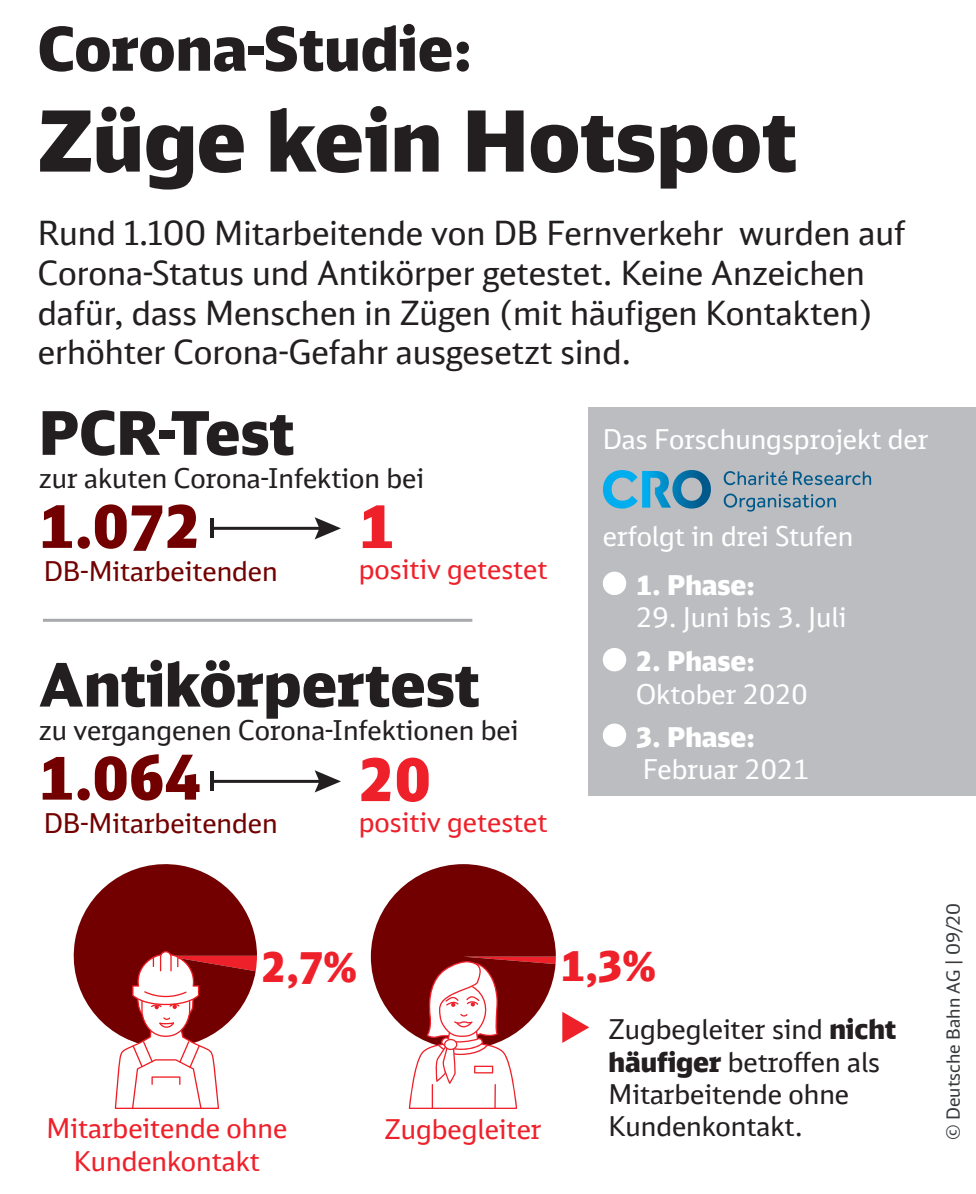
<style>
.page{position:relative;width:976px;height:1194px;background:#fff}
.page>*{position:absolute;margin:0;border:0;box-sizing:border-box;transform-origin:0 0}
.t1{font:900 84px "DB Head Alternate";letter-spacing:-.005em;color:#231f20}
.t2{font:900 60px "DB Head Alternate";color:#231f20}
.t3{font:900 60px "DB Head Alternate";color:#720000}
.t4{font:900 60px "DB Head Alternate";color:#ee212b}
.t5{font:900 41.4px "DB Head Alternate";color:#ee212b}
.t6{font:33px/39.6px "DB Head";color:#231f20}
.t7{font:27px/32.4px "DB Head Alternate";color:#231f20}
.t8{font:27px "DB Head Alternate";color:#fff}
.t9{font:27px/32.4px "DB Head Alternate";color:#ee212b;text-align:center}
.t10{font:27px "DB Head Alternate";color:#720000}
.t11{font:900 27px "DB Head Alternate";color:#fff}
.t12{font:18px "DB Head";color:#373b3d}
.s1{font-weight:900}
</style>
<div class="page">
<div style="left:371px;top:864px;width:185px;height:185px;background:#720000;border-radius:92px"></div>
<svg style="left:409px;top:956px;width:147px;height:152px"></svg>
<svg style="left:73px;top:864px;width:184px;height:244px"></svg>
<div style="left:588px;top:407px;width:388px;height:388px;background:#bcbdc0"></div>
<div style="left:603px;top:571px;width:23px;height:24px;background:#fff;border-radius:50%"></div>
<div style="left:603px;top:648px;width:23px;height:23px;background:#fff;border-radius:50%"></div>
<div style="left:603px;top:723px;width:23px;height:24px;background:#fff;border-radius:50%"></div>
<svg style="left:603px;top:470px;width:108px;height:38px"></svg>
<svg style="left:723px;top:471px;width:64px;height:14px"></svg>
<svg style="left:793px;top:471px;width:78px;height:14px"></svg>
<svg style="left:723px;top:493px;width:112px;height:18px"></svg>
<hr style="left:212px;top:526px;width:111px;height:3px;background:#231f20">
<hr style="left:210px;top:518px;width:3px;height:20px;background:#231f20">
<svg style="left:315px;top:517px;width:26px;height:22px"></svg>
<hr style="left:43px;top:618px;width:429px;height:3px;background:#a8a9ad">
<hr style="left:212px;top:779px;width:111px;height:3px;background:#231f20">
<hr style="left:210px;top:771px;width:3px;height:20px;background:#231f20">
<svg style="left:315px;top:770px;width:26px;height:22px"></svg>
<svg style="left:562px;top:1012px;width:27px;height:30px"></svg>
<h2 class="t2" style="left:38px;top:10px;width:435px">Corona-Studie:</h2>
<h1 class="t1" style="left:38px;top:87px;width:761px">Züge kein Hotspot</h1>
<p class="t6" style="left:38px;top:213px;width:869px">Rund 1.100 Mitarbeitende von DB Fernverkehr wurden auf Corona-Status und Antikörper getestet. Keine Anzeichen dafür, dass Menschen in Zügen (mit häufigen Kontakten) erhöhter Corona-Gefahr ausgesetzt sind.</p>
<h2 class="t2" style="left:39px;top:394px;width:257px">PCR-Test</h2>
<p class="t7" style="left:39px;top:461px;width:387px">zur akuten Corona-Infektion bei</p>
<h2 class="t3" style="left:39px;top:487px;width:163px">1.072</h2>
<p class="t10" style="left:44px;top:554px;width:235px">DB-Mitarbeitenden</p>
<h2 class="t4" style="left:359px;top:487px;width:37px">1</h2>
<p class="t9" style="left:359px;top:552px;width:190px">positiv getestet</p>
<h2 class="t2" style="left:39px;top:646px;width:442px">Antikörpertest</h2>
<p class="t7" style="left:39px;top:713px;width:481px">zu vergangenen Corona-Infektionen bei</p>
<h2 class="t3" style="left:39px;top:739px;width:163px">1.064</h2>
<p class="t10" style="left:44px;top:806px;width:235px">DB-Mitarbeitenden</p>
<h2 class="t4" style="left:359px;top:740px;width:74px">20</h2>
<p class="t9" style="left:359px;top:805px;width:190px">positiv getestet</p>
<p class="t8" style="left:603px;top:422px;width:327px">Das Forschungsprojekt der</p>
<p class="t8" style="left:603px;top:519px;width:252px">erfolgt in drei Stufen</p>
<p class="t11" style="left:636px;top:567px;width:120px">1. Phase:</p>
<p class="t8" style="left:636px;top:601px;width:211px">29. Juni bis 3. Juli</p>
<p class="t11" style="left:636px;top:644px;width:120px">2. Phase:</p>
<p class="t8" style="left:636px;top:677px;width:173px">Oktober 2020</p>
<p class="t11" style="left:636px;top:719px;width:120px">3. Phase:</p>
<p class="t8" style="left:643px;top:752px;width:168px">Februar 2021</p>
<p class="t5" style="left:261px;top:939px;width:96px">2,7%</p>
<p class="t5" style="left:560px;top:939px;width:97px">1,3%</p>
<p class="t9" style="left:47px;top:1111px;width:242px">Mitarbeitende ohne<br>Kundenkontakt</p>
<p class="t9" style="left:384px;top:1112px;width:158px">Zugbegleiter</p>
<p class="t7" style="left:608px;top:1012px;width:289px">Zugbegleiter sind <span class="s1">nicht häufiger</span> betroffen als<br>Mitarbeitende ohne<br>Kundenkontakt.</p>
<p class="t12" style="left:942px;top:1139px;width:238px;rotate:-90deg">© Deutsche Bahn AG | 09/20</p>
</div>
